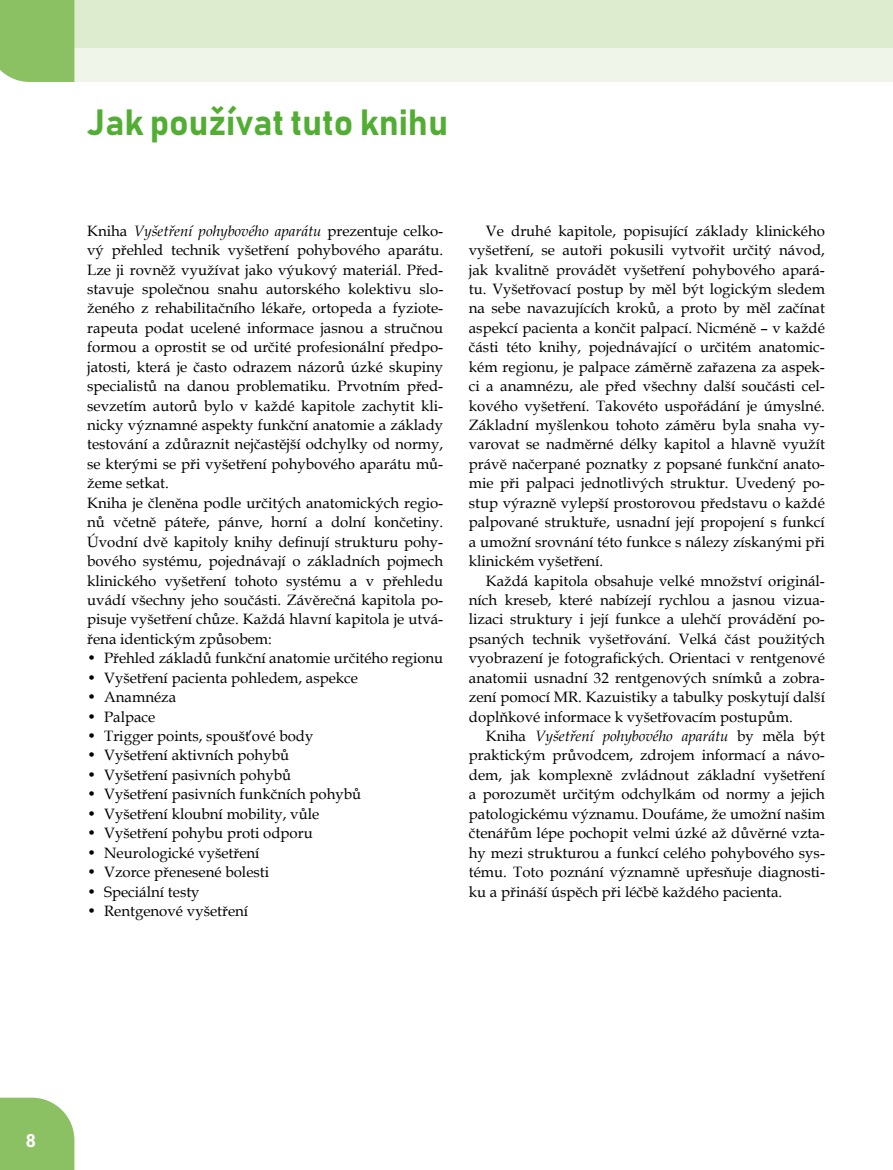
<style>
.page{position:relative;width:893px;height:1170px;background:#fff}
.page>*{position:absolute;margin:0;border:0;box-sizing:border-box;transform-origin:0 0}
.t1{font:36px "Bahnschrift";color:#52ae32}
.t2{font:700 18px "Dyna Grotesk R";color:#fff}
.t3{font:15px/19.5px "Book Antiqua";color:#000;text-align:justify}
.s1{font-style:italic}
</style>
<div class="page">
<div style="left:74px;top:44px;width:819px;height:38px;background:#eff6e9"></div>
<div style="left:71px;top:0;width:822px;height:47px;background:#ddebcf"></div>
<div style="left:0;top:0;width:74px;height:82px;background:#8cc163"></div>
<svg style="left:0;top:1097px;width:74px;height:72px"></svg>
<h1 class="t1" style="left:87px;top:99px;width:362px">Jak používat tuto knihu</h1>
<p class="t3" style="left:87px;top:220px;width:358px;text-align:left">Kniha <span class="s1">Vyšetření pohybového aparátu</span> prezentuje celko&shy;vý přehled technik vyšetření pohybového aparátu.<br>Lze ji rovněž využívat jako výukový materiál. Před&shy;stavuje společnou snahu autorského kolektivu slo&shy;ženého z rehabilitačního lékaře, ortopeda a fyziote&shy;rapeuta podat ucelené informace jasnou a stručnou formou a oprostit se od určité profesionální předpo&shy;jatosti, která je často odrazem názorů úzké skupiny specialistů na danou problematiku. Prvotním před&shy;sevzetím autorů bylo v každé kapitole zachytit kli&shy;nicky významné aspekty funkční anatomie a základy testování a zdůraznit nejčastější odchylky od normy, se kterými se při vyšetření pohybového aparátu mů&shy;žeme setkat.<br>Kniha je členěna podle určitých anatomických regio&shy;nů včetně páteře, pánve, horní a dolní končetiny.<br>Úvodní dvě kapitoly knihy definují strukturu pohy&shy;bového systému, pojednávají o základních pojmech klinického vyšetření tohoto systému a v přehledu uvádí všechny jeho součásti. Závěrečná kapitola po&shy;pisuje vyšetření chůze. Každá hlavní kapitola je utvá&shy;řena identickým způsobem:</p>
<p class="t3" style="left:87px;top:648px;width:358px">• Přehled základů funkční anatomie určitého regionu</p>
<p class="t3" style="left:87px;top:667px;width:272px">• Vyšetření pacienta pohledem, aspekce</p>
<p class="t3" style="left:87px;top:687px;width:91px">• Anamnéza</p>
<p class="t3" style="left:87px;top:706px;width:70px">• Palpace</p>
<p class="t3" style="left:87px;top:725px;width:228px">• Trigger points, spoušťové body</p>
<p class="t3" style="left:87px;top:745px;width:203px">• Vyšetření aktivních pohybů</p>
<p class="t3" style="left:87px;top:764px;width:206px">• Vyšetření pasivních pohybů</p>
<p class="t3" style="left:87px;top:784px;width:275px">• Vyšetření pasivních funkčních pohybů</p>
<p class="t3" style="left:87px;top:803px;width:234px">• Vyšetření kloubní mobility, vůle</p>
<p class="t3" style="left:87px;top:823px;width:227px">• Vyšetření pohybu proti odporu</p>
<p class="t3" style="left:87px;top:842px;width:174px">• Neurologické vyšetření</p>
<p class="t3" style="left:87px;top:861px;width:183px">• Vzorce přenesené bolesti</p>
<p class="t3" style="left:87px;top:881px;width:114px">• Speciální testy</p>
<p class="t3" style="left:87px;top:900px;width:163px">• Rentgenové vyšetření</p>
<p class="t3" style="left:469px;top:220px;width:358px;text-indent:17px">Ve druhé kapitole, popisující základy klinického vyšetření, se autoři pokusili vytvořit určitý návod, jak kvalitně provádět vyšetření pohybového apará&shy;tu. Vyšetřovací postup by měl být logickým sledem na sebe navazujících kroků, a proto by měl začínat aspekcí pacienta a končit palpací. Nicméně – v každé části této knihy, pojednávající o určitém anatomic&shy;kém regionu, je palpace záměrně zařazena za aspek&shy;ci a anamnézu, ale před všechny další součásti cel&shy;kového vyšetření. Takovéto uspořádání je úmyslné.<br>Základní myšlenkou tohoto záměru byla snaha vy&shy;varovat se nadměrné délky kapitol a hlavně využít právě načerpané poznatky z popsané funkční anato&shy;mie při palpaci jednotlivých struktur. Uvedený po&shy;stup výrazně vylepší prostorovou představu o každé palpované struktuře, usnadní její propojení s funkcí a umožní srovnání této funkce s nálezy získanými při klinickém vyšetření.</p>
<p class="t3" style="left:469px;top:570px;width:358px;text-indent:17px">Každá kapitola obsahuje velké množství originál&shy;ních kreseb, které nabízejí rychlou a jasnou vizua&shy;lizaci struktury i její funkce a ulehčí provádění po&shy;psaných technik vyšetřování. Velká část použitých vyobrazení je fotografických. Orientaci v rentgenové anatomii usnadní 32 rentgenových snímků a zobra&shy;zení pomocí MR. Kazuistiky a tabulky poskytují další doplňkové informace k vyšetřovacím postupům.</p>
<p class="t3" style="left:469px;top:725px;width:358px;text-indent:17px">Kniha <span class="s1">Vyšetření pohybového aparátu</span> by měla být praktickým průvodcem, zdrojem informací a návo&shy;dem, jak komplexně zvládnout základní vyšetření a porozumět určitým odchylkám od normy a jejich patologickému významu. Doufáme, že umožní našim čtenářům lépe pochopit velmi úzké až důvěrné vzta&shy;hy mezi strukturou a funkcí celého pohybového sys&shy;tému. Toto poznání významně upřesňuje diagnosti&shy;ku a přináší úspěch při léčbě každého pacienta.</p>
<p class="t2" style="left:26px;top:1130px;width:11px">8</p>
</div>
